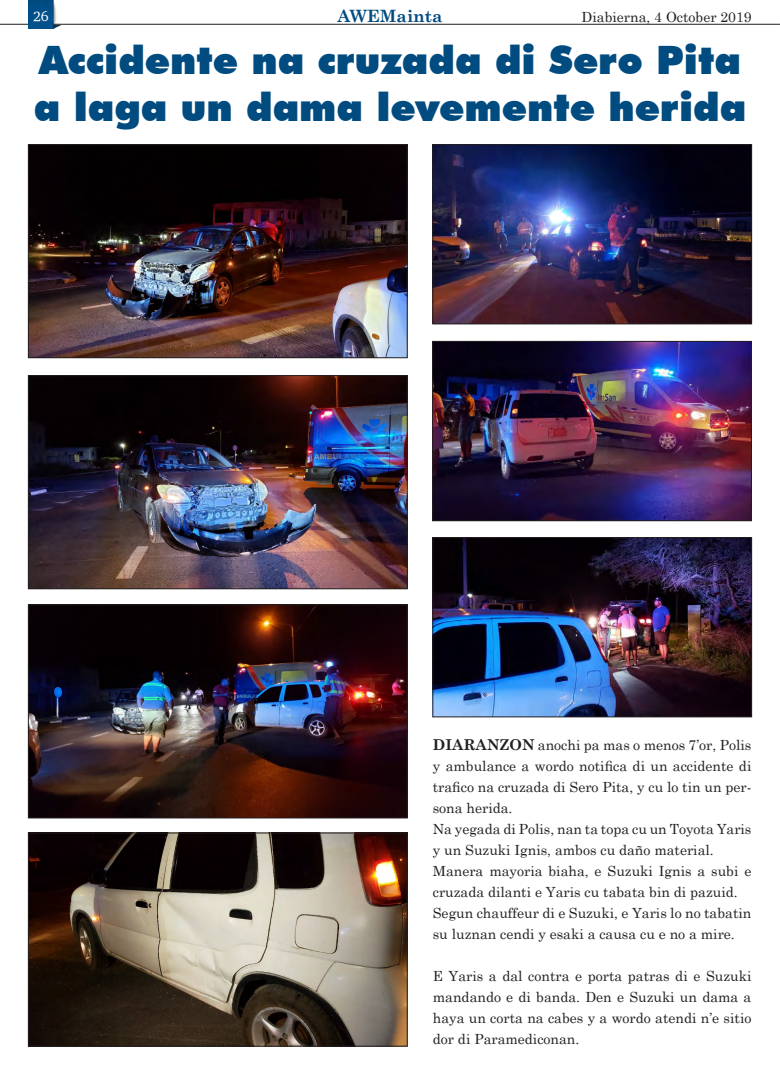
<style>
.page{position:relative;width:780px;height:1078px;background:#fff}
.page>*{position:absolute;margin:0;border:0;box-sizing:border-box;transform-origin:0 0}
.No_Spacing{font:900 39.1px/46.9px "Futura BT";color:#004b80}
.Body_Text_14{font:700 17px "Century Schoolbook";color:#004b80}
.Body_Text_14-2{font:14px/21px "Century Schoolbook";color:#231f20}
.t1{font:14px "Charter ITCTT";color:#fff}
.s1{font-weight:700;font-size:15px}
</style>
<div class="page">
<img style="left:28px;top:0;width:33px;height:28px">
<svg style="left:0;top:24px;width:28px;height:1px"></svg>
<hr style="left:53px;top:24px;width:727px;height:1px;background:#231f20">
<img style="left:30px;top:834px;width:375px;height:210px">
<div style="left:28px;top:832px;width:379px;height:214px;border:1px solid #231f20"></div>
<img style="left:434px;top:343px;width:315px;height:176px">
<div style="left:432px;top:341px;width:319px;height:180px;border:1px solid #231f20"></div>
<img style="left:434px;top:539px;width:315px;height:176px">
<div style="left:432px;top:537px;width:319px;height:180px;border:1px solid #231f20"></div>
<img style="left:30px;top:146px;width:375px;height:210px">
<div style="left:28px;top:144px;width:379px;height:214px;border:1px solid #231f20"></div>
<img style="left:434px;top:146px;width:315px;height:176px">
<div style="left:432px;top:144px;width:319px;height:180px;border:1px solid #231f20"></div>
<img style="left:30px;top:377px;width:375px;height:210px">
<div style="left:28px;top:375px;width:379px;height:214px;border:1px solid #231f20"></div>
<img style="left:30px;top:606px;width:375px;height:210px">
<div style="left:28px;top:604px;width:379px;height:214px;border:1px solid #231f20"></div>
<p class="t1" style="left:33px;top:7px;width:17px">26</p>
<p class="Body_Text_14" style="left:337px;top:3px;width:107px">AWEMainta</p>
<p class="Body_Text_14-2" style="left:581px;top:5px;width:171px">Diabierna, 4 October 2019</p>
<p class="No_Spacing" style="left:34px;top:36px;width:714px">Accidente na cruzada di Sero Pita a laga un dama levemente herida</p>
<p class="Body_Text_14-2" style="left:433px;top:733px;width:320px;text-align:justify"><span class="s1">DIARANZON</span> anochi pa mas o menos 7’or, Polis y ambulance a wordo notifica di un accidente di trafico na cruzada di Sero Pita, y cu lo tin un per&shy;sona herida.</p>
<p class="Body_Text_14-2" style="left:433px;top:817px;width:320px">Na yegada di Polis, nan ta topa cu un Toyota Yaris y un Suzuki Ignis, ambos cu daño material.</p>
<p class="Body_Text_14-2" style="left:433px;top:859px;width:320px">Manera mayoria biaha, e Suzuki Ignis a subi e cruzada dilanti e Yaris cu tabata bin di pazuid.</p>
<p class="Body_Text_14-2" style="left:433px;top:901px;width:320px">Segun chauffeur di e Suzuki, e Yaris lo no tabatin su luznan cendi y esaki a causa cu e no a mire.</p>
<p class="Body_Text_14-2" style="left:433px;top:964px;width:320px;text-align:justify">E Yaris a dal contra e porta patras di e Suzuki mandando e di banda. Den e Suzuki un dama a haya un corta na cabes y a wordo atendi n’e sitio dor di Paramediconan.</p>
</div>
